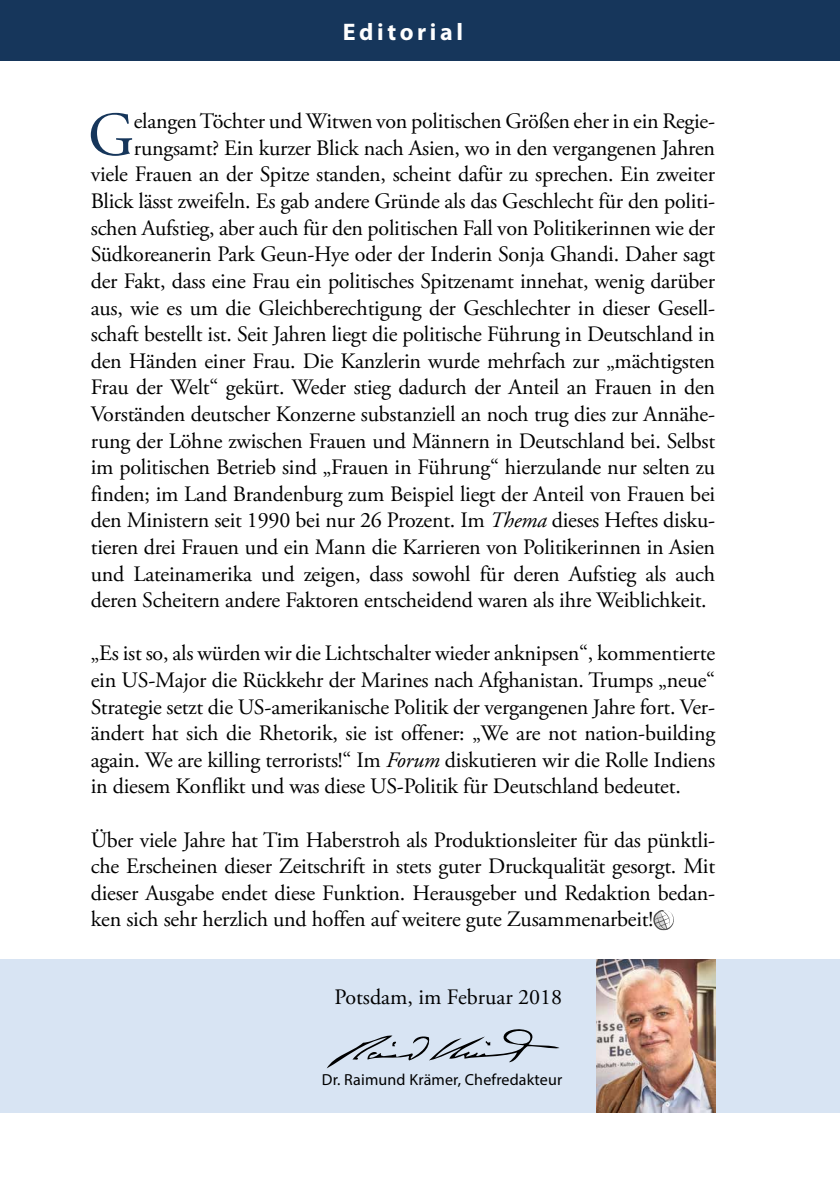
<style>
.page{position:relative;width:840px;height:1191px;background:#fff}
.page>*{position:absolute;margin:0;border:0;box-sizing:border-box;transform-origin:0 0}
.t1{font:62.2px "Adobe Garamond Pro";color:#16365b}
.t2{font:700 24px "Myriad Pro";letter-spacing:.15em;color:#fff}
.t3{font:22px/26.6px "Adobe Garamond Pro";letter-spacing:-.01em;color:#000;text-align:justify}
.t4{font:16px "Myriad Pro";letter-spacing:.01em;color:#000}
.s1{font-style:italic}
</style>
<div class="page">
<div style="left:0;top:0;width:839px;height:61px;background:#16365b"></div>
<svg style="left:653px;top:910px;width:21px;height:20px"></svg>
<div style="left:65px;top:1091px;width:476px;height:26px;background:linear-gradient(to right,#fff,#fff)"></div>
<div style="left:0;top:959px;width:839px;height:153px;background:#d8e4f3"></div>
<img style="left:596px;top:959px;width:119px;height:153px">
<svg style="left:327px;top:1029px;width:232px;height:39px"></svg>
<p class="t2" style="left:343px;top:16px;width:121px">Editorial</p>
<h1 class="t1" style="left:88px;top:98px;width:48px">G</h1>
<p class="t3" style="left:134px;top:109px;width:582px">elangen Töchter und Witwen von politischen Größen eher in ein Regie-</p>
<p class="t3" style="left:134px;top:135px;width:582px">rungsamt? Ein kurzer Blick nach Asien, wo in den vergangenen Jahren</p>
<p class="t3" style="left:91px;top:162px;width:625px">viele Frauen an der Spitze standen, scheint dafür zu sprechen. Ein zweiter</p>
<p class="t3" style="left:91px;top:189px;width:625px">Blick lässt zweifeln. Es gab andere Gründe als das Geschlecht für den politi-</p>
<p class="t3" style="left:91px;top:215px;width:625px">schen Aufstieg, aber auch für den politischen Fall von Politikerinnen wie der</p>
<p class="t3" style="left:91px;top:242px;width:625px">Südkoreanerin Park Geun-Hye oder der Inderin Sonja Ghandi. Daher sagt</p>
<p class="t3" style="left:91px;top:268px;width:625px">der Fakt, dass eine Frau ein politisches Spitzenamt innehat, wenig darüber</p>
<p class="t3" style="left:91px;top:295px;width:625px">aus, wie es um die Gleichberechtigung der Geschlechter in dieser Gesell-</p>
<p class="t3" style="left:91px;top:321px;width:625px">schaft bestellt ist. Seit Jahren liegt die politische Führung in Deutschland in</p>
<p class="t3" style="left:91px;top:348px;width:625px">den Händen einer Frau. Die Kanzlerin wurde mehrfach zur „mächtigsten</p>
<p class="t3" style="left:91px;top:375px;width:625px">Frau der Welt“ gekürt. Weder stieg dadurch der Anteil an Frauen in den</p>
<p class="t3" style="left:91px;top:401px;width:625px">Vorständen deutscher Konzerne substanziell an noch trug dies zur Annähe-</p>
<p class="t3" style="left:91px;top:428px;width:625px">rung der Löhne zwischen Frauen und Männern in Deutschland bei. Selbst</p>
<p class="t3" style="left:91px;top:454px;width:625px">im politischen Betrieb sind „Frauen in Führung“ hierzulande nur selten zu</p>
<p class="t3" style="left:91px;top:481px;width:625px">finden; im Land Brandenburg zum Beispiel liegt der Anteil von Frauen bei</p>
<p class="t3" style="left:91px;top:508px;width:625px">den Ministern seit 1990 bei nur 26 Prozent. Im <span class="s1">Thema</span> dieses Heftes disku-</p>
<p class="t3" style="left:91px;top:534px;width:625px">tieren drei Frauen und ein Mann die Karrieren von Politikerinnen in Asien</p>
<p class="t3" style="left:91px;top:561px;width:625px">und Lateinamerika und zeigen, dass sowohl für deren Aufstieg als auch</p>
<p class="t3" style="left:91px;top:587px;width:617px">deren Scheitern andere Faktoren entscheidend waren als ihre Weiblichkeit.</p>
<p class="t3" style="left:91px;top:641px;width:625px">„Es ist so, als würden wir die Lichtschalter wieder anknipsen“, kommentierte ein US-Major die Rückkehr der Marines nach Afghanistan. Trumps „neue“ Strategie setzt die US-amerikanische Politik der vergangenen Jahre fort. Ver&shy;ändert hat sich die Rhetorik, sie ist offener: „We are not nation-building again. We are killing terrorists!“ Im <span class="s1">Forum</span> diskutieren wir die Rolle Indiens in diesem Konflikt und was diese US-Politik für Deutschland bedeutet.</p>
<p class="t3" style="left:91px;top:827px;width:625px">Über viele Jahre hat Tim Haberstroh als Produktionsleiter für das pünktli&shy;che Erscheinen dieser Zeitschrift in stets guter Druckqualität gesorgt. Mit dieser Ausgabe endet diese Funktion. Herausgeber und Redaktion bedan&shy;ken sich sehr herzlich und hoffen auf weitere gute Zusammenarbeit!</p>
<p class="t3" style="left:334px;top:984px;width:229px">Potsdam, im Februar 2018</p>
<p class="t4" style="left:322px;top:1069px;width:242px">Dr. Raimund Krämer, Chefredakteur</p>
</div>
